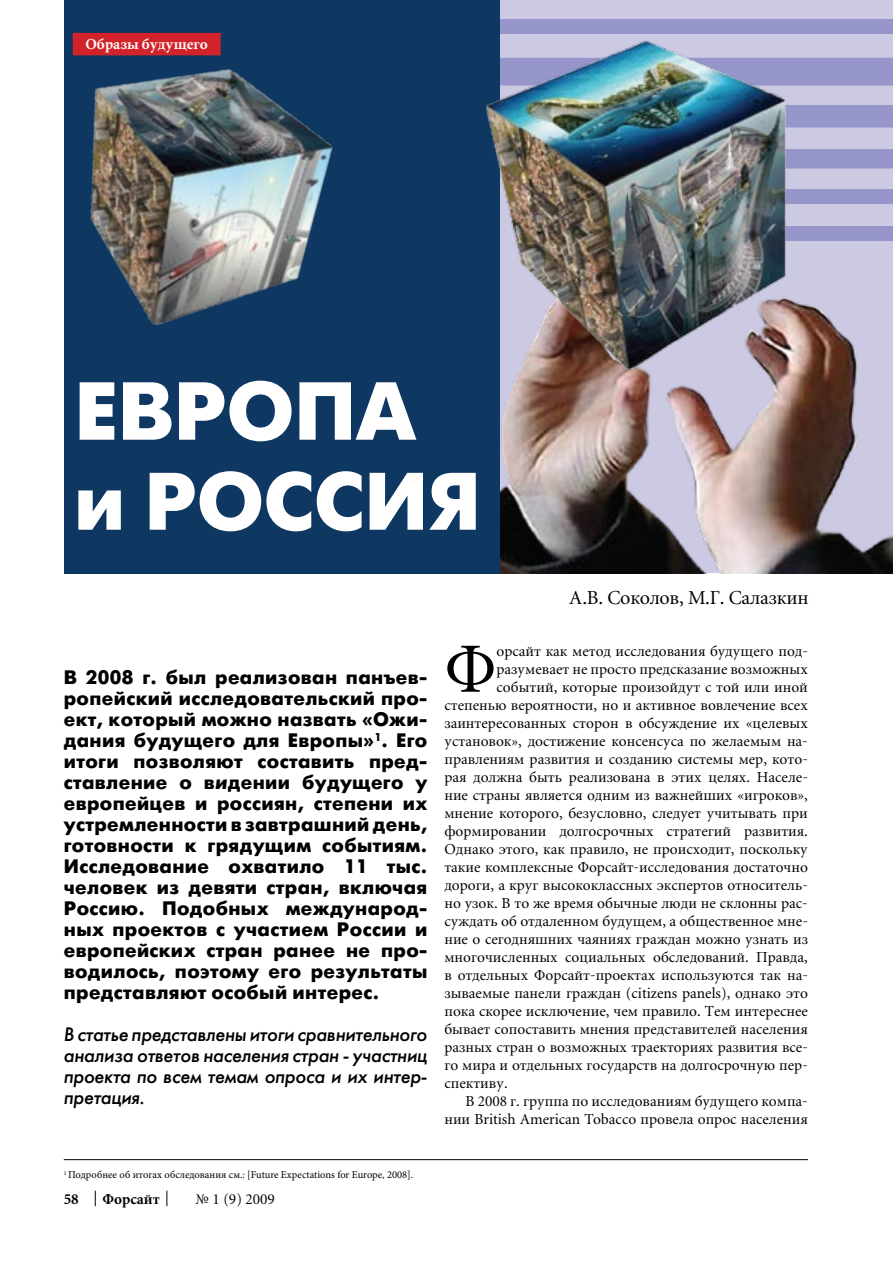
<style>
.page{position:relative;width:893px;height:1263px;background:#fff}
.page>*{position:absolute;margin:0;border:0;box-sizing:border-box;transform-origin:0 0}
.t1{font:700 82.05px "Futura Futuris C";color:#fff}
.t2{font:700 81.3px "Futura Futuris C";color:#fff}
.t3{font:69.45px "Miniature";color:#000}
.t4{font:700 19.5px/21px "Futura Futuris C";letter-spacing:.02em;color:#000;text-align:justify}
.t5{font:italic 19.5px/21px "Futura Futuris C";letter-spacing:-.01em;color:#000;text-align:justify}
.t6{font:19.5px "Miniature";letter-spacing:-.01em;color:#000}
.t7{font:15px "Miniature";color:#000}
.t8{font:700 15px "Miniature";color:#fff}
.t9{font:700 15px "Miniature";color:#000}
.t10{font:10.5px "Minion Pro";color:#000}
.s1{font-style:italic}
</style>
<div class="page">
<div style="left:480px;top:0;width:413px;height:573px;background:#ccc9e3"></div>
<svg style="left:95px;top:1191px;width:1px;height:15px"></svg>
<svg style="left:166px;top:1191px;width:1px;height:15px"></svg>
<hr style="left:64px;top:1159px;width:744px;height:1px;background:#000">
<div style="left:472px;top:19px;width:421px;height:15px;background:#9696ca"></div>
<img style="left:500px;top:57px;width:393px;height:516px">
<div style="left:64px;top:0;width:436px;height:573px;background:#0e3861"></div>
<img style="left:72px;top:32px;width:261px;height:294px">
<div style="left:73px;top:33px;width:148px;height:22px;background:#d2232a"></div>
<img style="left:486px;top:40px;width:347px;height:337px">
<p class="t8" style="left:86px;top:37px;width:124px">Образы будущего</p>
<h1 class="t1" style="left:74px;top:366px;width:344px">ЕВРОПА</h1>
<h2 class="t2" style="left:74px;top:456px;width:402px">и РОССИЯ</h2>
<h3 class="t6" style="left:569px;top:588px;width:241px">А.В. Соколов, М.Г. Салазкин</h3>
<p class="t4" style="left:64px;top:668px;width:365px">В 2008 г. был реализован панъев&shy;ропейский исследовательский про&shy;ект, который можно назвать «Ожи&shy;дания будущего для Европы»<sup>1</sup>. Его итоги позволяют составить пред&shy;ставление о в<span class="s1">и</span>дении будущего у европейцев и россиян, степени их устремленности в завтрашний день, готовности к грядущим событиям.<br>Исследование охватило 11 тыс. человек из девяти стран, включая Россию. Подобных международ&shy;ных проектов с участием России и европейских стран ранее не про&shy;водилось, поэтому его результаты представляют особый интерес.</p>
<h3 class="t5" style="left:64px;top:1024px;width:365px">В статье представлены итоги сравнительного анализа ответов населения стран - участниц проекта по всем темам опроса и их интер&shy;претация.</h3>
<h3 class="t3" style="left:444px;top:635px;width:54px">Ф</h3>
<p class="t7" style="left:497px;top:643px;width:313px">орсайт как метод исследования будущего под-</p>
<p class="t7" style="left:497px;top:661px;width:313px">разумевает не просто предсказание возможных</p>
<p class="t7" style="left:497px;top:679px;width:313px">событий, которые произойдут с той или иной</p>
<p class="t7" style="left:444px;top:697px;width:365px">степенью вероятности, но и активное вовлечение всех</p>
<p class="t7" style="left:444px;top:715px;width:365px">заинтересованных сторон в обсуждение их «целевых</p>
<p class="t7" style="left:444px;top:733px;width:365px">установок», достижение консенсуса по желаемым на-</p>
<p class="t7" style="left:444px;top:751px;width:365px">правлениям развития и созданию системы мер, кото-</p>
<p class="t7" style="left:444px;top:769px;width:365px">рая должна быть реализована в этих целях. Населе-</p>
<p class="t7" style="left:444px;top:787px;width:365px">ние страны является одним из важнейших «игроков»,</p>
<p class="t7" style="left:444px;top:805px;width:365px">мнение которого, безусловно, следует учитывать при</p>
<p class="t7" style="left:444px;top:823px;width:365px">формировании долгосрочных стратегий развития.</p>
<p class="t7" style="left:444px;top:841px;width:365px">Однако этого, как правило, не происходит, поскольку</p>
<p class="t7" style="left:444px;top:859px;width:365px">такие комплексные Форсайт-исследования достаточно</p>
<p class="t7" style="left:444px;top:877px;width:365px">дороги, а круг высококлассных экспертов относитель-</p>
<p class="t7" style="left:444px;top:895px;width:365px">но узок. В то же время обычные люди не склонны рас-</p>
<p class="t7" style="left:444px;top:913px;width:365px">суждать об отдаленном будущем, а общественное мне-</p>
<p class="t7" style="left:444px;top:931px;width:365px">ние о сегодняшних чаяниях граждан можно узнать из</p>
<p class="t7" style="left:444px;top:949px;width:365px">многочисленных социальных обследований. Правда,</p>
<p class="t7" style="left:444px;top:967px;width:365px">в отдельных Форсайт-проектах используются так на-</p>
<p class="t7" style="left:444px;top:985px;width:365px">зываемые панели граждан (citizens panels), однако это</p>
<p class="t7" style="left:444px;top:1003px;width:365px">пока скорее исключение, чем правило. Тем интереснее</p>
<p class="t7" style="left:444px;top:1021px;width:365px">бывает сопоставить мнения представителей населения</p>
<p class="t7" style="left:444px;top:1039px;width:365px">разных стран о возможных траекториях развития все-</p>
<p class="t7" style="left:444px;top:1057px;width:365px">го мира и отдельных государств на долгосрочную пер-</p>
<p class="t7" style="left:444px;top:1075px;width:65px">спективу.</p>
<p class="t7" style="left:466px;top:1093px;width:344px">В 2008 г. группа по исследованиям будущего компа-</p>
<p class="t7" style="left:444px;top:1111px;width:365px">нии British American Tobacco провела опрос населения</p>
<p class="t10" style="left:64px;top:1168px;width:351px"><sup>1</sup> Подробнее об итогах обследования см.: [Future Expectations for Europe, 2008].</p>
<p class="t9" style="left:64px;top:1192px;width:16px">58</p>
<p class="t9" style="left:102px;top:1192px;width:59px">Форсайт</p>
<p class="t7" style="left:196px;top:1192px;width:81px">№ 1 (9) 2009</p>
</div>
